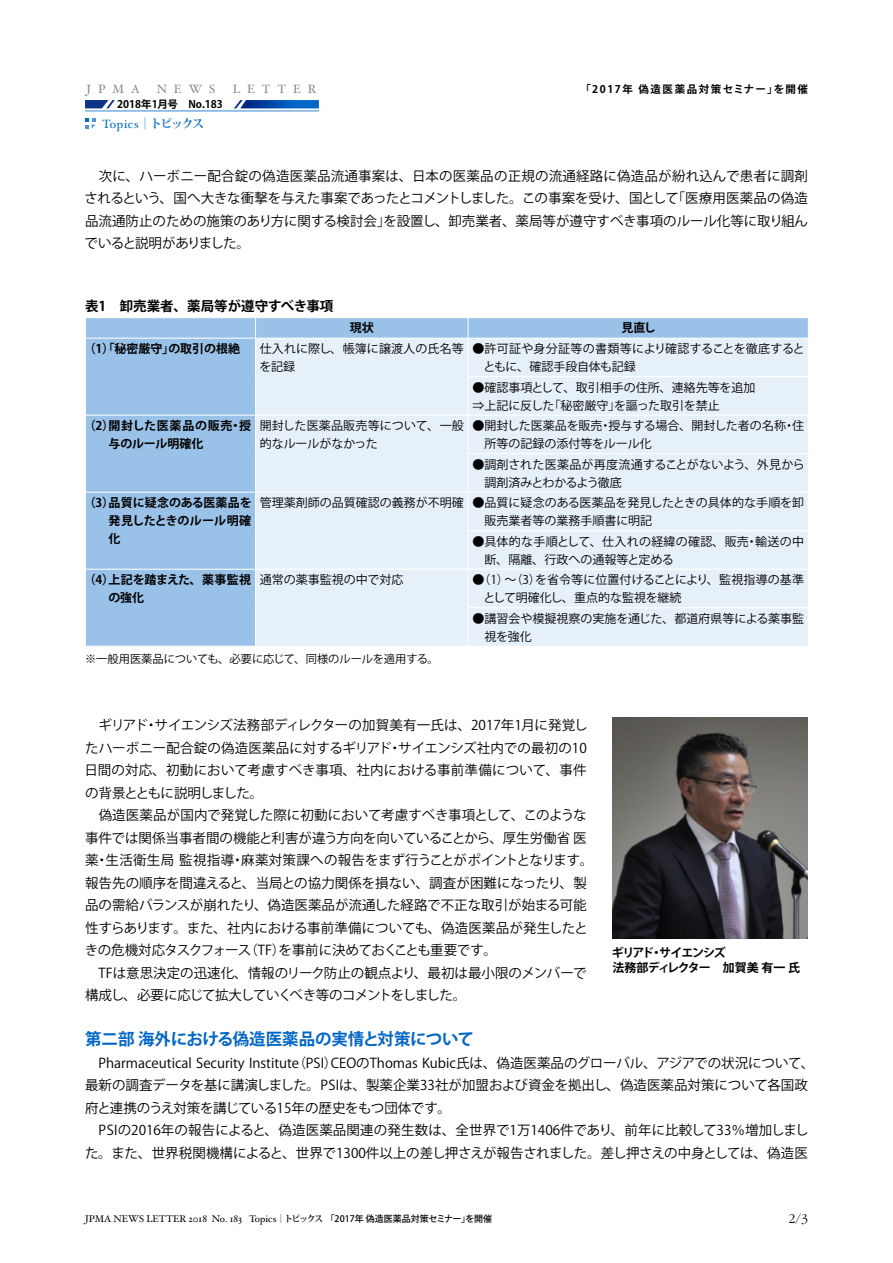
<style>
.page{position:relative;width:893px;height:1263px;background:#fff}
.page>*{position:absolute;margin:0;border:0;box-sizing:border-box;transform-origin:0 0}
.t1{font:700 16.5px "Koz Go Pr 6 N";letter-spacing:-.015em;color:#0266c8}
.t2{font:300 13.8px "Garamond";color:#000}
.t3{font:13.5px/22.5px "Koz Go Pr 6 N";color:#000}
.t4{font:700 13.5px "Koz Go Pr 6 N";color:#000}
.t5{font:12px/18px "Koz Go Pr 6 N";color:#000}
.t6{font:700 12px/18px "Koz Go Pr 6 N";letter-spacing:-.01em;color:#000}
.t7{font:12px/18px "Koz Go Pr 6 N";letter-spacing:.02em;color:#000}
.t8{font:700 12px/15px "Koz Go Pr 6 N";letter-spacing:-.1em;color:#000}
.t9{font:12px "Hoefler Text";letter-spacing:.58em;color:#898989}
.t10{font:12px "Hoefler Text";letter-spacing:.05em;color:#0266c8}
.t11{font:11.25px "Koz Go Pr 6 N";color:#000}
.t12{font:700 10.5px "Koz Go Pr 6 N";letter-spacing:.15em;color:#000}
.t13{font:700 10.5px "Koz Go Pr 6 N";color:#000}
.t14{font:9.75px "Hoefler Text";color:#000}
.s1{font-family:"Koz Min Pr 6 N";font-weight:700}
.s2{font-family:"Koz Min Pro";font-size:9px}
.s3{font-family:"Koz Min Pro";font-weight:700;font-size:9px}
.s4{font-family:"Koz Go Pr 6 N";font-weight:500;font-size:9px}
</style>
<div class="page">
<svg style="left:85px;top:100px;width:30px;height:8px"></svg>
<svg style="left:234px;top:100px;width:85px;height:8px"></svg>
<hr style="left:85px;top:111px;width:234px;height:1px;background:#3585d3">
<div style="left:86px;top:318px;width:722px;height:328px;background:#9ac2e9"></div>
<div style="left:256px;top:339px;width:552px;height:307px;background:#e6f0f9"></div>
<svg style="left:255px;top:318px;width:1px;height:20px"></svg>
<svg style="left:468px;top:318px;width:1px;height:20px"></svg>
<hr style="left:85px;top:338px;width:171px;height:1px;background:#fff">
<hr style="left:85px;top:415px;width:170px;height:1px;background:#fff">
<hr style="left:85px;top:492px;width:170px;height:1px;background:#fff">
<hr style="left:85px;top:569px;width:170px;height:1px;background:#fff">
<hr style="left:255px;top:338px;width:213px;height:1px;background:#fff">
<hr style="left:255px;top:338px;width:1px;height:39px;background:#fff">
<hr style="left:468px;top:338px;width:341px;height:1px;background:#fff">
<hr style="left:255px;top:377px;width:1px;height:38px;background:#fff">
<hr style="left:255px;top:415px;width:1px;height:39px;background:#fff">
<hr style="left:255px;top:454px;width:1px;height:38px;background:#fff">
<hr style="left:255px;top:492px;width:1px;height:39px;background:#fff">
<hr style="left:255px;top:531px;width:1px;height:38px;background:#fff">
<hr style="left:255px;top:569px;width:1px;height:39px;background:#fff">
<hr style="left:255px;top:608px;width:1px;height:38px;background:#fff">
<hr style="left:468px;top:338px;width:1px;height:38px;background:#fff">
<hr style="left:468px;top:376px;width:340px;height:1px;background:#fff">
<hr style="left:468px;top:377px;width:1px;height:38px;background:#fff">
<hr style="left:256px;top:415px;width:212px;height:1px;background:#fff">
<hr style="left:468px;top:415px;width:340px;height:1px;background:#fff">
<hr style="left:468px;top:416px;width:1px;height:37px;background:#fff">
<hr style="left:468px;top:453px;width:340px;height:1px;background:#fff">
<hr style="left:468px;top:454px;width:1px;height:38px;background:#fff">
<hr style="left:256px;top:492px;width:212px;height:1px;background:#fff">
<hr style="left:468px;top:492px;width:340px;height:1px;background:#fff">
<hr style="left:468px;top:493px;width:1px;height:37px;background:#fff">
<hr style="left:468px;top:530px;width:340px;height:1px;background:#fff">
<hr style="left:468px;top:531px;width:1px;height:38px;background:#fff">
<hr style="left:256px;top:569px;width:212px;height:1px;background:#fff">
<hr style="left:468px;top:569px;width:340px;height:1px;background:#fff">
<hr style="left:468px;top:570px;width:1px;height:37px;background:#fff">
<hr style="left:468px;top:607px;width:340px;height:1px;background:#fff">
<hr style="left:468px;top:608px;width:1px;height:38px;background:#fff">
<img style="left:612px;top:718px;width:196px;height:221px">
<svg style="left:85px;top:118px;width:11px;height:10px"></svg>
<p class="t9" style="left:87px;top:82px;width:55px">JPMA</p>
<p class="t9" style="left:157px;top:82px;width:60px">NEWS</p>
<p class="t9" style="left:233px;top:82px;width:85px">LETTER</p>
<p class="t13" style="left:117px;top:99px;width:107px">2018年1月号　No.183</p>
<p class="t10" style="left:102px;top:116px;width:104px">Topics<span class="s1">｜トピックス</span></p>
<p class="t12" style="left:580px;top:84px;width:229px">「2017年偽造医薬品対策セミナー」を開催</p>
<p class="t3" style="left:85px;top:165px;width:725px;text-align:justify">　次に、ハーボニー配合錠の偽造医薬品流通事案は、日本の医薬品の正規の流通経路に偽造品が紛れ込んで患者に調剤されるという、国へ大きな衝撃を与えた事案であったとコメントしました。この事案を受け、国として「医療用医薬品の偽造品流通防止のための施策のあり方に関する検討会」を設置し、卸売業者、薬局等が遵守すべき事項のルール化等に取り組んでいると説明がありました。</p>
<p class="t4" style="left:85px;top:299px;width:250px">表1　卸売業者、薬局等が遵守すべき事項</p>
<p class="t6" style="left:350px;top:319px;width:25px">現状</p>
<p class="t6" style="left:621px;top:319px;width:36px">見直し</p>
<p class="t6" style="left:84px;top:340px;width:158px">（1）「秘密厳守」の取引の根絶</p>
<p class="t5" style="left:259px;top:340px;width:206px">仕入れに際し、帳簿に譲渡人の氏名等を記録</p>
<p class="t5" style="left:483px;top:340px;width:323px;text-indent:-11px">●許可証や身分証等の書類等により確認することを徹底するとともに、確認手段自体も記録</p>
<p class="t5" style="left:472px;top:378px;width:284px">●確認事項として、取引相手の住所、連絡先等を追加⇒上記に反した「秘密厳守」を謳った取引を禁止</p>
<p class="t6" style="left:109px;top:417px;width:144px;text-indent:-25px">（2）開封した医薬品の販売・授与のルール明確化</p>
<p class="t5" style="left:260px;top:417px;width:206px">開封した医薬品販売等について、一般的なルールがなかった</p>
<p class="t5" style="left:484px;top:417px;width:321px;text-indent:-12px">●開封した医薬品を販売・授与する場合、開封した者の名称・住所等の記録の添付等をルール化</p>
<p class="t5" style="left:484px;top:455px;width:322px;text-indent:-12px">●調剤された医薬品が再度流通することがないよう、外見から調剤済みとわかるよう徹底</p>
<p class="t6" style="left:109px;top:494px;width:145px;text-align:justify;text-indent:-25px">（3）品質に疑念のある医薬品を発見したときのルール明確化</p>
<p class="t5" style="left:484px;top:494px;width:321px;text-indent:-225px">管理薬剤師の品質確認の義務が不明確 ●品質に疑念のある医薬品を発見したときの具体的な手順を卸販売業者等の業務手順書に明記</p>
<p class="t7" style="left:484px;top:532px;width:321px;text-indent:-12px">●具体的な手順として、仕入れの経緯の確認、販売・輸送の中断、隔離、行政への通報等と定める</p>
<p class="t6" style="left:108px;top:571px;width:144px;text-indent:-25px">（4）上記を踏まえた、薬事監視の強化</p>
<p class="t5" style="left:260px;top:571px;width:145px">通常の薬事監視の中で対応</p>
<p class="t5" style="left:483px;top:571px;width:322px;text-indent:-11px">●（1）～（3）を省令等に位置付けることにより、監視指導の基準として明確化し、重点的な監視を継続</p>
<p class="t5" style="left:484px;top:609px;width:321px;text-indent:-12px">●講習会や模擬視察の実施を通じた、都道府県等による薬事監視を強化</p>
<p class="t11" style="left:85px;top:652px;width:355px">※一般用医薬品についても、必要に応じて、同様のルールを適用する。</p>
<p class="t3" style="left:84px;top:714px;width:510px">　ギリアド・サイエンシズ法務部ディレクターの加賀美有一氏は、2017年1月に発覚したハーボニー配合錠の偽造医薬品に対するギリアド・サイエンシズ社内での最初の10日間の対応、初動において考慮すべき事項、社内における事前準備について、事件の背景とともに説明しました。<br>　偽造医薬品が国内で発覚した際に初動において考慮すべき事項として、このような事件では関係当事者間の機能と利害が違う方向を向いていることから、厚生労働省 医薬・生活衛生局 監視指導・麻薬対策課への報告をまず行うことがポイントとなります。報告先の順序を間違えると、当局との協力関係を損ない、調査が困難になったり、製品の需給バランスが崩れたり、偽造医薬品が流通した経路で不正な取引が始まる可能性すらあります。また、社内における事前準備についても、偽造医薬品が発生したときの危機対応タスクフォース（TF）を事前に決めておくことも重要です。<br>　TFは意思決定の迅速化、情報のリーク防止の観点より、最初は最小限のメンバーで構成し、必要に応じて拡大していくべき等のコメントをしました。</p>
<p class="t1" style="left:85px;top:1029px;width:391px">第二部 海外における偽造医薬品の実情と対策について</p>
<p class="t3" style="left:85px;top:1052px;width:731px">　Pharmaceutical Security Institute（PSI）CEOのThomas Kubic氏は、偽造医薬品のグローバル、アジアでの状況について、最新の調査データを基に講演しました。PSIは、製薬企業33社が加盟および資金を拠出し、偽造医薬品対策について各国政府と連携のうえ対策を講じている15年の歴史をもつ団体です。<br>　PSIの2016年の報告によると、偽造医薬品関連の発生数は、全世界で1万1406件であり、前年に比較して33％増加しました。また、世界税関機構によると、世界で1300件以上の差し押さえが報告されました。差し押さえの中身としては、偽造医</p>
<p class="t8" style="left:612px;top:945px;width:190px">ギリアド・サイエンシズ<br>法務部ディレクター　加賀美 有一 氏</p>
<p class="t14" style="left:85px;top:1213px;width:409px">JPMA NEWS LETTER 2018 No. 183 Topics<span class="s2">｜</span><span class="s3">トピックス</span> <span class="s4">「2017年 偽造医薬品対策セミナー」を開催</span></p>
<p class="t2" style="left:789px;top:1211px;width:21px">2/3</p>
</div>
